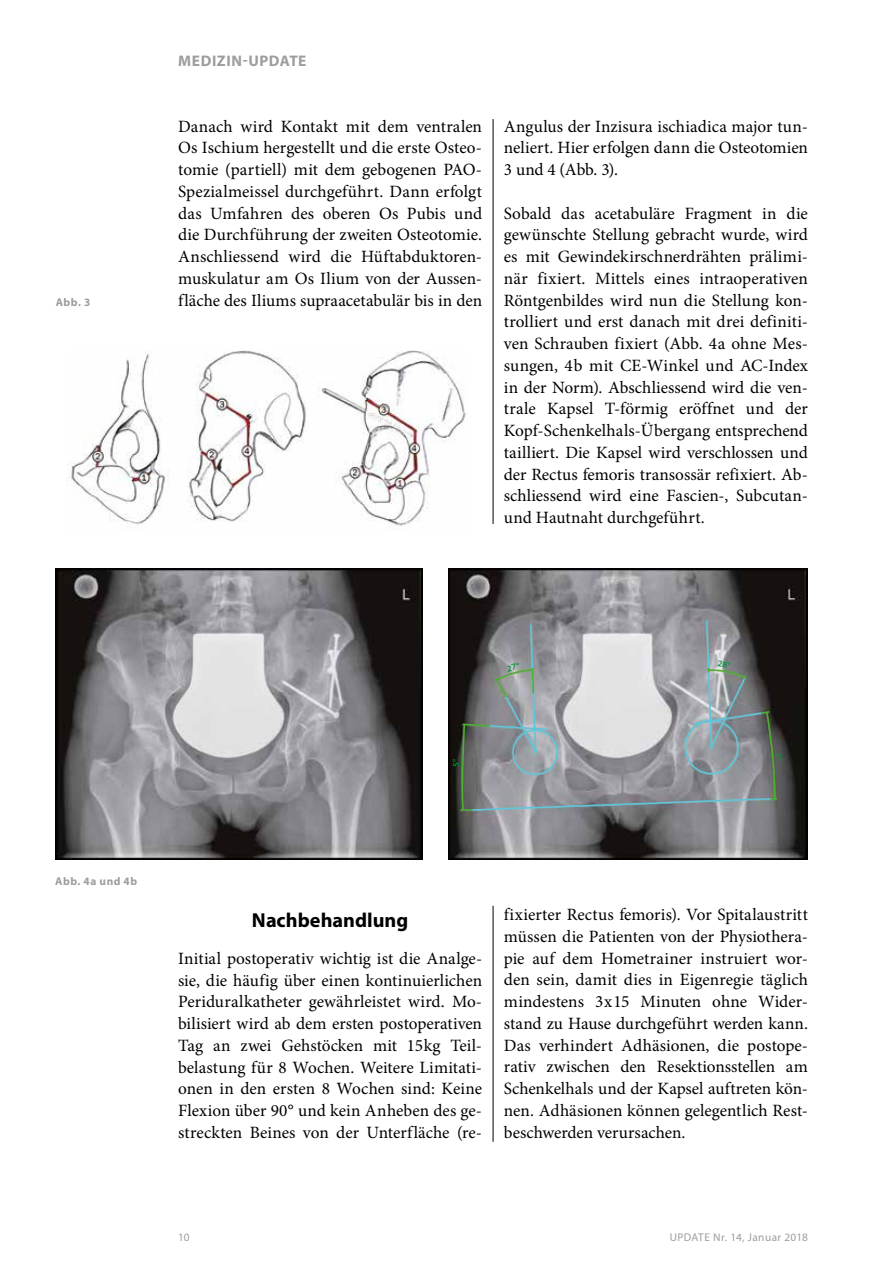
<style>
.page{position:relative;width:893px;height:1263px;background:#fff}
.page>*{position:absolute;margin:0;border:0;box-sizing:border-box;transform-origin:0 0}
.t1{font:700 20.25px "Myriad Pro";color:#000}
.t2{font:17.25px/21.8px "Minion Pro";color:#000;text-align:justify}
.t3{font:700 15.3px "Myriad Pro";letter-spacing:.035em;color:#9d9d9c}
.t4{font:11.25px "Myriad Pro";letter-spacing:.04em;color:#9d9d9c}
.t5{font:700 11.25px "Myriad Pro";letter-spacing:.05em;color:#9d9d9c}
.t6{font:600 9px "Myriad Pro";color:#039339}
</style>
<div class="page">
<img style="left:55px;top:568px;width:368px;height:292px">
<img style="left:449px;top:568px;width:359px;height:292px">
<hr style="left:493px;top:119px;width:1px;height:405px;background:#000">
<hr style="left:493px;top:906px;width:1px;height:236px;background:#000">
<img style="left:67px;top:350px;width:400px;height:176px">
<svg style="left:460px;top:619px;width:322px;height:192px"></svg>
<p class="t5" style="left:56px;top:295px;width:36px">Abb. 3</p>
<p class="t3" style="left:178px;top:50px;width:130px">MEDIZIN-UPDATE</p>
<p class="t2" style="left:178px;top:115px;width:305px">Danach wird Kontakt mit dem ventralen Os Ischium hergestellt und die erste Osteo&shy;tomie (partiell) mit dem gebogenen PAO-Spezialmeissel durchgeführt. Dann erfolgt das Umfahren des oberen Os Pubis und die Durchführung der zweiten Osteotomie.<br>Anschliessend wird die Hüftabduktoren&shy;muskulatur am Os Ilium von der Aussen&shy;fläche des Iliums supraacetabulär bis in den</p>
<p class="t2" style="left:504px;top:115px;width:306px">Angulus der Inzisura ischiadica major tun&shy;neliert. Hier erfolgen dann die Osteotomien 3 und 4 (Abb. 3).</p>
<p class="t2" style="left:504px;top:202px;width:306px">Sobald das acetabuläre Fragment in die gewünschte Stellung gebracht wurde, wird es mit Gewindekirschnerdrähten prälimi&shy;när fixiert. Mittels eines intraoperativen Röntgenbildes wird nun die Stellung kon&shy;trolliert und erst danach mit drei definiti&shy;ven Schrauben fixiert (Abb. 4a ohne Mes&shy;sungen, 4b mit CE-Winkel und AC-Index in der Norm). Abschliessend wird die ven&shy;trale Kapsel T-förmig eröffnet und der Kopf-Schenkelhals-Übergang entsprechend tailliert. Die Kapsel wird verschlossen und der Rectus femoris transossär refixiert. Ab&shy;schliessend wird eine Fascien-, Subcutan&shy;und Hautnaht durchgeführt.</p>
<p class="t6" style="left:451px;top:767px;width:10px;rotate:-90deg">5°</p>
<p class="t5" style="left:55px;top:874px;width:83px">Abb. 4a und 4b</p>
<p class="t1" style="left:252px;top:907px;width:158px">Nachbehandlung</p>
<p class="t2" style="left:178px;top:947px;width:305px">Initial postoperativ wichtig ist die Analge&shy;sie, die häufig über einen kontinuierlichen Periduralkatheter gewährleistet wird. Mo&shy;bilisiert wird ab dem ersten postoperativen Tag an zwei Gehstöcken mit 15kg Teil&shy;belastung für 8 Wochen. Weitere Limitati&shy;onen in den ersten 8 Wochen sind: Keine Flexion über 90° und kein Anheben des ge&shy;streckten Beines von der Unterfläche (re-</p>
<p class="t2" style="left:504px;top:904px;width:306px">fixierter Rectus femoris). Vor Spitalaustritt müssen die Patienten von der Physiothera&shy;pie auf dem Hometrainer instruiert wor&shy;den sein, damit dies in Eigenregie täglich mindestens 3x15 Minuten ohne Wider&shy;stand zu Hause durchgeführt werden kann.<br>Das verhindert Adhäsionen, die postope&shy;rativ zwischen den Resektionsstellen am Schenkelhals und der Kapsel auftreten kön&shy;nen. Adhäsionen können gelegentlich Rest&shy;beschwerden verursachen.</p>
<p class="t4" style="left:178px;top:1230px;width:13px">10</p>
<p class="t4" style="left:670px;top:1230px;width:140px">UPDATE Nr. 14, Januar 2018</p>
</div>
